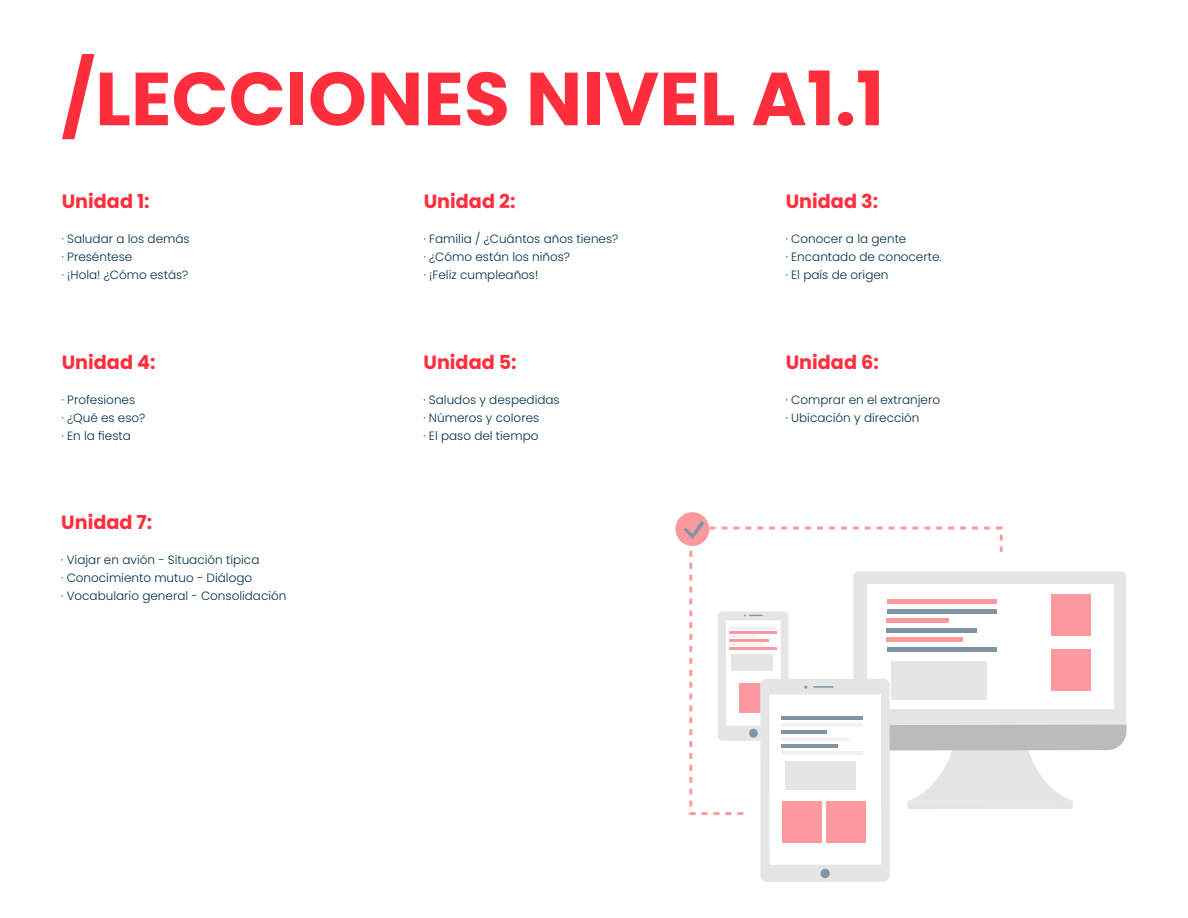
<style>
.page{position:relative;width:1188px;height:918px;background:#fff}
.page>*{position:absolute;margin:0;border:0;box-sizing:border-box;transform-origin:0 0}
.t1{font:700 75px "Poppins";color:#ff2e3d}
.t2{font:700 19.2px "Poppins";color:#ff2e3d}
.t3{font:300 12px "Poppins";color:#032e4a}
</style>
<div class="page">
<div style="left:908px;top:801px;width:165px;height:8px;background:#e5e5e5"></div>
<svg style="left:1003px;top:571px;width:124px;height:230px"></svg>
<div style="left:867px;top:584px;width:247px;height:124px;background:#fff"></div>
<div style="left:1051px;top:594px;width:40px;height:42px;background:#fb999f"></div>
<div style="left:1051px;top:649px;width:40px;height:42px;background:#fb999f"></div>
<svg style="left:689px;top:527px;width:314px;height:288px"></svg>
<svg style="left:675px;top:512px;width:34px;height:34px"></svg>
<svg style="left:683px;top:521px;width:22px;height:18px"></svg>
<div style="left:760px;top:679px;width:130px;height:203px;background:#e5e5e5;border-radius:6px"></div>
<div style="left:769px;top:694px;width:112px;height:171px;background:#fff"></div>
<div style="left:821px;top:869px;width:9px;height:9px;background:#8095a4;border-radius:50%"></div>
<hr style="left:813px;top:686px;width:20px;height:2px;background:#002b4a">
<div style="left:827px;top:801px;width:39px;height:42px;background:#fb999f"></div>
<div style="left:782px;top:801px;width:40px;height:42px;background:#fb999f"></div>
<hr style="left:782px;top:716px;width:81px;height:4px;background:#8095a4">
<hr style="left:782px;top:723px;width:81px;height:4px;background:#f2f2f2">
<hr style="left:782px;top:730px;width:45px;height:4px;background:#8095a4">
<hr style="left:782px;top:737px;width:67px;height:4px;background:#f2f2f2">
<hr style="left:782px;top:744px;width:56px;height:4px;background:#8095a4">
<hr style="left:782px;top:751px;width:81px;height:4px;background:#f2f2f2">
<div style="left:785px;top:762px;width:71px;height:28px;background:#e5e5e5"></div>
<p class="t1" style="left:61px;top:55px;width:825px">/LECCIONES NIVEL A1.1</p>
<p class="t2" style="left:62px;top:190px;width:89px">Unidad 1:</p>
<p class="t3" style="left:62px;top:232px;width:129px">· Saludar a los demás</p>
<p class="t3" style="left:62px;top:250px;width:72px">· Preséntese</p>
<p class="t3" style="left:62px;top:268px;width:128px">· ¡Hola! ¿Cómo estás?</p>
<p class="t2" style="left:62px;top:351px;width:95px">Unidad 4:</p>
<p class="t3" style="left:62px;top:393px;width:75px">· Profesiones</p>
<p class="t3" style="left:62px;top:411px;width:85px">· ¿Qué es eso?</p>
<p class="t3" style="left:62px;top:429px;width:71px">· En la fiesta</p>
<p class="t2" style="left:61px;top:511px;width:93px">Unidad 7:</p>
<p class="t3" style="left:61px;top:553px;width:200px">· Viajar en avión - Situación típica</p>
<p class="t3" style="left:61px;top:571px;width:192px">· Conocimiento mutuo - Diálogo</p>
<p class="t3" style="left:61px;top:589px;width:227px">· Vocabulario general - Consolidación</p>
<p class="t2" style="left:424px;top:190px;width:93px">Unidad 2:</p>
<p class="t3" style="left:424px;top:232px;width:196px">· Familia / ¿Cuántos años tienes?</p>
<p class="t3" style="left:424px;top:250px;width:148px">· ¿Cómo están los niños?</p>
<p class="t3" style="left:424px;top:268px;width:116px">· ¡Feliz cumpleaños!</p>
<p class="t2" style="left:423px;top:351px;width:95px">Unidad 5:</p>
<p class="t3" style="left:423px;top:393px;width:138px">· Saludos y despedidas</p>
<p class="t3" style="left:423px;top:411px;width:117px">· Números y colores</p>
<p class="t3" style="left:423px;top:429px;width:117px">· El paso del tiempo</p>
<p class="t2" style="left:786px;top:190px;width:94px">Unidad 3:</p>
<p class="t3" style="left:786px;top:232px;width:122px">· Conocer a la gente</p>
<p class="t3" style="left:786px;top:250px;width:157px">· Encantado de conocerte.</p>
<p class="t3" style="left:786px;top:268px;width:104px">· El país de origen</p>
<p class="t2" style="left:786px;top:351px;width:95px">Unidad 6:</p>
<p class="t3" style="left:786px;top:393px;width:156px">· Comprar en el extranjero</p>
<p class="t3" style="left:786px;top:411px;width:135px">· Ubicación y dirección</p>
</div>
